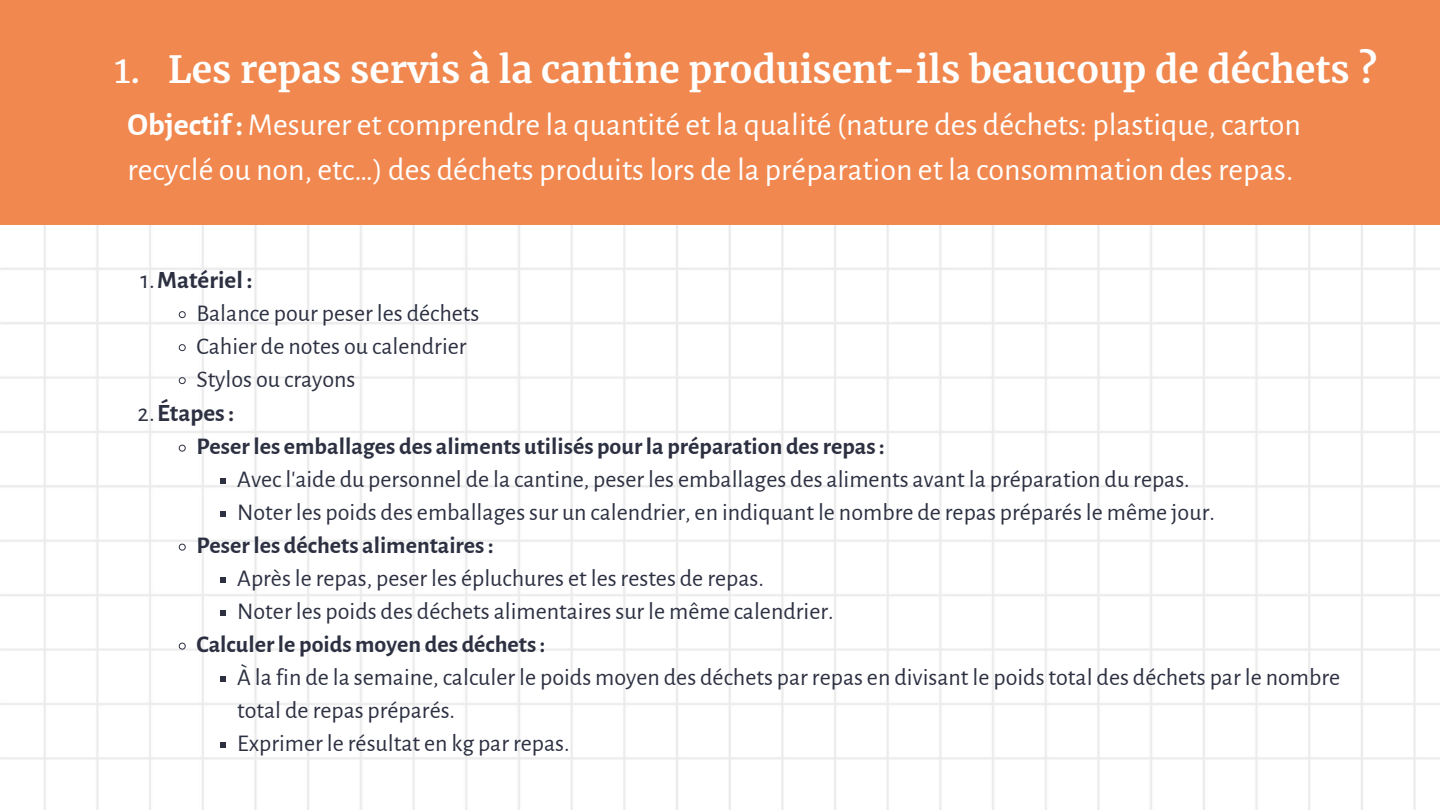
<style>
.page{position:relative;width:1440px;height:810px;background:#fff}
.page>*{position:absolute;margin:0;border:0;box-sizing:border-box;transform-origin:0 0}
.t1{font:700 37px "Merriweather";color:#fff}
.t2{font:32px/44.2px "Alegreya Sans";color:#fff}
.t3{font:700 25px "Alegreya Sans";color:#2c3041}
.t4{font:24px/33px "Alegreya Sans";color:#2c3041}
.t5{font:700 24px "Alegreya Sans";color:#2c3041}
.s1{font-weight:400}
.s2{font-weight:700}
</style>
<div class="page">
<img style="left:0;top:225px;width:1440px;height:585px">
<div style="left:0;top:0;width:1440px;height:225px;background:#f1884f"></div>
<svg style="left:178px;top:311px;width:8px;height:8px"></svg>
<svg style="left:178px;top:344px;width:8px;height:8px"></svg>
<svg style="left:178px;top:377px;width:8px;height:8px"></svg>
<svg style="left:178px;top:444px;width:8px;height:8px"></svg>
<svg style="left:220px;top:478px;width:6px;height:6px"></svg>
<svg style="left:220px;top:511px;width:6px;height:6px"></svg>
<svg style="left:178px;top:543px;width:8px;height:8px"></svg>
<svg style="left:220px;top:577px;width:6px;height:6px"></svg>
<svg style="left:220px;top:610px;width:6px;height:6px"></svg>
<svg style="left:178px;top:642px;width:8px;height:8px"></svg>
<svg style="left:220px;top:676px;width:6px;height:6px"></svg>
<svg style="left:220px;top:742px;width:6px;height:6px"></svg>
<p class="t1" style="left:114px;top:46px;width:1264px"><span class="s1">1.</span> Les repas servis à la cantine produisent-ils beaucoup de déchets ?</p>
<p class="t2" style="left:127px;top:104px;width:1175px"><span class="s2">Objectif:</span>Mesurer et comprendre la quantité et la qualité (nature des déchets: plastique, carton recyclé ou non, etc…) des déchets produits lors de la préparation et la consommation des repas.</p>
<p class="t3" style="left:140px;top:268px;width:114px"><span class="s1">1.</span>Matériel :</p>
<p class="t4" style="left:196px;top:297px;width:285px">Balance pour peser les déchets</p>
<h2 class="t4" style="left:196px;top:330px;width:272px">Cahier de notes ou calendrier</h2>
<p class="t4" style="left:196px;top:363px;width:161px">Stylos ou crayons</p>
<p class="t3" style="left:138px;top:401px;width:98px"><span class="s1">2.</span>Étapes:</p>
<p class="t5" style="left:196px;top:435px;width:690px">Peserles emballages des aliments utilisés pourla préparation desrepas:</p>
<p class="t4" style="left:237px;top:463px;width:954px">Avec l'aide du personnel de la cantine, peser les emballages des aliments avant la préparation du repas.</p>
<p class="t4" style="left:237px;top:496px;width:979px">Noter les poids des emballages sur un calendrier, en indiquant le nombre de repas préparés le même jour.</p>
<p class="t5" style="left:196px;top:534px;width:299px">Peserles déchets alimentaires:</p>
<p class="t4" style="left:237px;top:562px;width:528px">Après le repas, peser les épluchures et les restes de repas.</p>
<p class="t4" style="left:237px;top:595px;width:598px">Noter les poids des déchets alimentaires sur le même calendrier.</p>
<p class="t5" style="left:196px;top:633px;width:351px">Calculerle poids moyen des déchets:</p>
<p class="t4" style="left:237px;top:661px;width:1105px">À la fin de la semaine, calculer le poids moyen des déchets par repas en divisant le poids total des déchets par le nombre total de repas préparés.</p>
<p class="t4" style="left:237px;top:727px;width:334px">Exprimer le résultat en kg par repas.</p>
</div>
